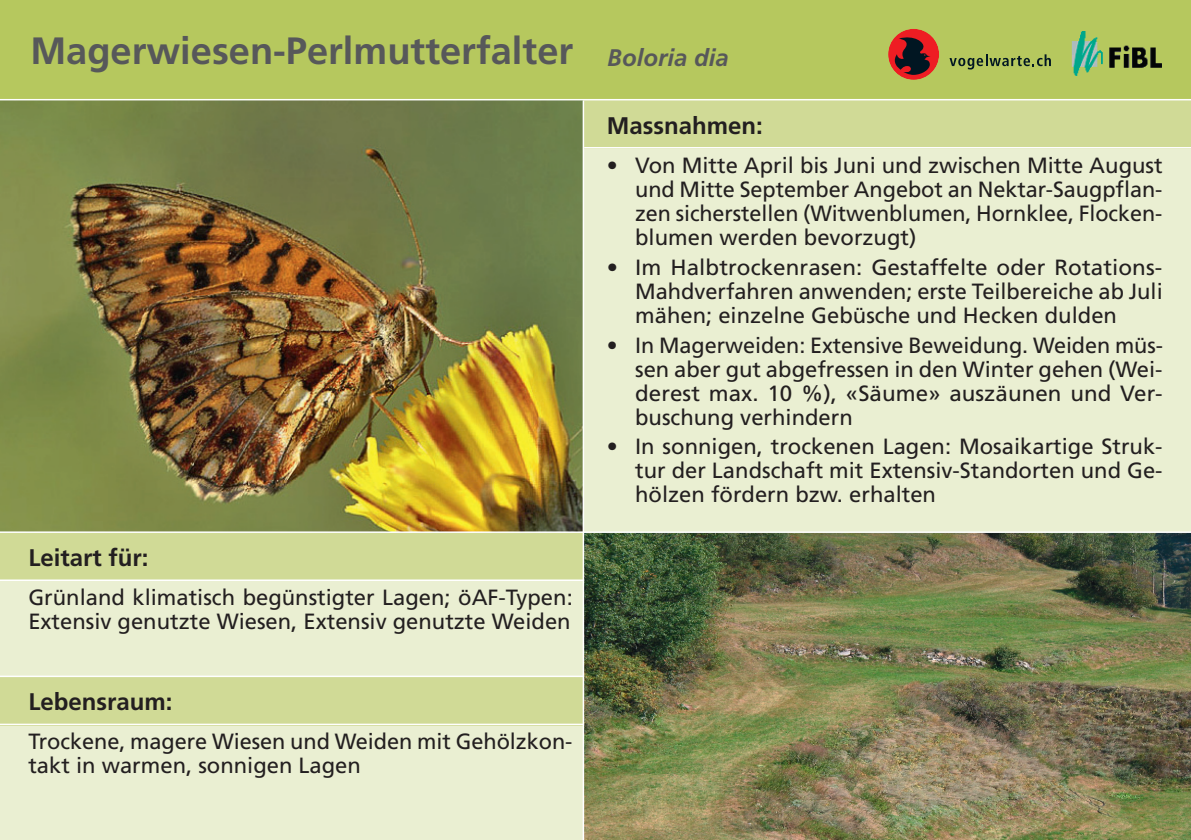
<style>
.page{position:relative;width:1191px;height:840px;background:#fff}
.page>*{position:absolute;margin:0;border:0;box-sizing:border-box;transform-origin:0 0}
.t1{font:700 38px "Frutiger";color:#57585a}
.t2{font:700 24px "Frutiger";color:#231f20}
.t3{font:22px/24px "Frutiger";color:#231f20;text-align:justify}
.s1{font-style:italic;font-size:24px}
</style>
<div class="page">
<div style="left:0;top:532px;width:584px;height:48px;background:#d0da96"></div>
<div style="left:584px;top:101px;width:607px;height:431px;background:#eaefd2"></div>
<div style="left:0;top:0;width:1191px;height:100px;background:#b6c85e"></div>
<div style="left:0;top:580px;width:584px;height:259px;background:#eaefd2"></div>
<div style="left:584px;top:100px;width:607px;height:48px;background:#d0da96"></div>
<div style="left:0;top:676px;width:584px;height:48px;background:#d0da96"></div>
<img style="left:0;top:100px;width:582px;height:431px">
<img style="left:584px;top:532px;width:607px;height:307px">
<hr style="left:0;top:99px;width:1191px;height:1px;background:#fff">
<hr style="left:0;top:531px;width:1191px;height:1px;background:#fff">
<hr style="left:584px;top:147px;width:607px;height:1px;background:#fff">
<hr style="left:0;top:579px;width:584px;height:1px;background:#fff">
<hr style="left:0;top:675px;width:584px;height:1px;background:#fff">
<hr style="left:0;top:723px;width:584px;height:1px;background:#fff">
<hr style="left:582px;top:100px;width:2px;height:739px;background:#fff">
<svg style="left:949px;top:54px;width:102px;height:15px"></svg>
<div style="left:888px;top:29px;width:51px;height:51px;background:#ee1d23;border-radius:50%"></div>
<svg style="left:894px;top:34px;width:36px;height:41px"></svg>
<img style="left:1071px;top:32px;width:90px;height:44px">
<h1 class="t1" style="left:30px;top:29px;width:700px">Magerwiesen-Perlmutterfalter <span class="s1">Boloria dia</span></h1>
<p class="t2" style="left:607px;top:111px;width:157px">Massnahmen:</p>
<p class="t2" style="left:28px;top:543px;width:122px">Leitart für:</p>
<p class="t3" style="left:28px;top:585px;width:546px">Grünland klimatisch begünstigter Lagen; öAF-Typen:<br>Extensiv genutzte Wiesen, Extensiv genutzte Weiden</p>
<p class="t2" style="left:28px;top:687px;width:146px">Lebensraum:</p>
<p class="t3" style="left:28px;top:729px;width:545px">Trockene, magere Wiesen und Weiden mit Gehölzkon&shy;takt in warmen, sonnigen Lagen</p>
<p class="t3" style="left:635px;top:153px;width:529px;text-indent:-28px">• Von Mitte April bis Juni und zwischen Mitte August und Mitte September Angebot an Nektar-Saugpflan&shy;zen sicherstellen (Witwenblumen, Hornklee, Flocken&shy;blumen werden bevorzugt)</p>
<p class="t3" style="left:635px;top:255px;width:529px;text-indent:-28px">• Im Halbtrockenrasen: Gestaffelte oder Rotations-Mahdverfahren anwenden; erste Teilbereiche ab Juli mähen; einzelne Gebüsche und Hecken dulden</p>
<p class="t3" style="left:635px;top:332px;width:529px;text-indent:-28px">• In Magerweiden: Extensive Beweidung. Weiden müs&shy;sen aber gut abgefressen in den Winter gehen (Wei&shy;derest max. 10 %), «Säume» auszäunen und Ver&shy;buschung verhindern</p>
<p class="t3" style="left:635px;top:434px;width:529px;text-indent:-28px">• In sonnigen, trockenen Lagen: Mosaikartige Struk&shy;tur der Landschaft mit Extensiv-Standorten und Ge&shy;hölzen fördern bzw. erhalten</p>
</div>
